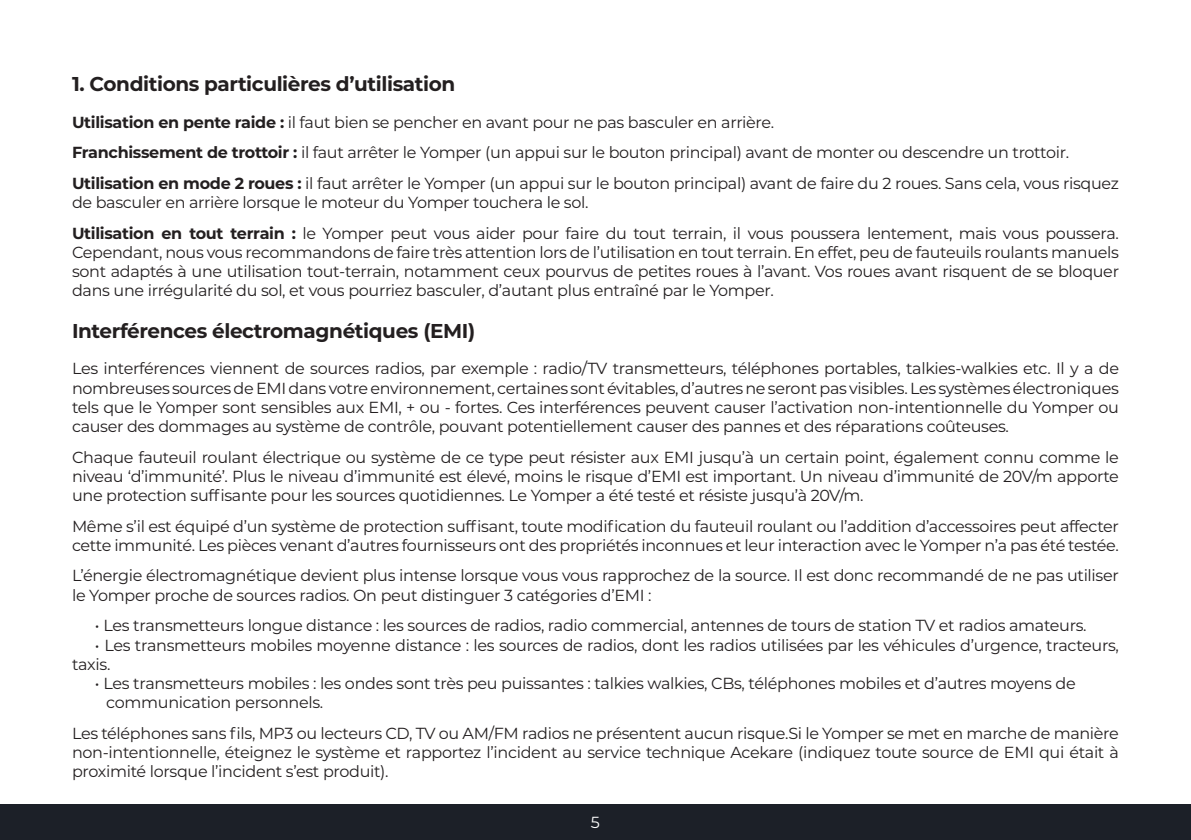
<style>
.page{position:relative;width:1191px;height:840px;background:#fff}
.page>*{position:absolute;margin:0;border:0;box-sizing:border-box;transform-origin:0 0}
.t1{font:700 20px "Montserrat";letter-spacing:-.02em;color:#231f20}
.t2{font:16px/19.2px "Montserrat";letter-spacing:-.02em;color:#231f20}
.t3{font:16px "Montserrat";color:#fff}
.s1{font-weight:700}
</style>
<div class="page">
<div style="left:0;top:803px;width:1191px;height:36px;background:#1c2028"></div>
<p class="t1" style="left:72px;top:70px;width:385px">1. Conditions particulières d’utilisation</p>
<p class="t2" style="left:72px;top:106px;width:1048px;line-height:30.6px"><span class="s1">Utilisation en pente raide :</span> il faut bien se pencher en avant pour ne pas basculer en arrière.<br><span class="s1">Franchissement de trottoir :</span> il faut arrêter le Yomper (un appui sur le bouton principal) avant de monter ou descendre un trottoir.<br><span class="s1">Utilisation en mode 2 roues :</span> il faut arrêter le Yomper (un appui sur le bouton principal) avant de faire du 2 roues. Sans cela, vous risquez</p>
<p class="t2" style="left:72px;top:186px;width:1048px;line-height:30.6px">de basculer en arrière lorsque le moteur du Yomper touchera le sol.<br><span class="s1">Utilisation en tout terrain :</span> le Yomper peut vous aider pour faire du tout terrain, il vous poussera lentement, mais vous poussera.</p>
<p class="t2" style="left:72px;top:242px;width:1048px;text-align:justify">Cependant, nous vous recommandons de faire très attention lors de l’utilisation en tout terrain. En effet, peu de fauteuils roulants manuels sont adaptés à une utilisation tout-terrain, notamment ceux pourvus de petites roues à l’avant. Vos roues avant risquent de se bloquer dans une irrégularité du sol, et vous pourriez basculer, d’autant plus entraîné par le Yomper.</p>
<p class="t1" style="left:72px;top:316px;width:404px">Interférences électromagnétiques (EMI)</p>
<p class="t2" style="left:72px;top:358px;width:1048px;text-align:justify">Les interférences viennent de sources radios, par exemple : radio/TV transmetteurs, téléphones portables, talkies-walkies etc. Il y a de nombreuses sources de EMI dans votre environnement, certaines sont évitables, d’autres ne seront pas visibles. Les systèmes électroniques tels que le Yomper sont sensibles aux EMI, + ou - fortes. Ces interférences peuvent causer l’activation non-intentionnelle du Yomper ou causer des dommages au système de contrôle, pouvant potentiellement causer des pannes et des réparations coûteuses.</p>
<p class="t2" style="left:72px;top:446px;width:1048px;text-align:justify">Chaque fauteuil roulant électrique ou système de ce type peut résister aux EMI jusqu’à un certain point, également connu comme le niveau ‘d’immunité’. Plus le niveau d’immunité est élevé, moins le risque d’EMI est important. Un niveau d’immunité de 20V/m apporte une protection suffisante pour les sources quotidiennes. Le Yomper a été testé et résiste jusqu’à 20V/m.</p>
<p class="t2" style="left:72px;top:515px;width:1048px">Même s’il est équipé d’un système de protection suffisant, toute modification du fauteuil roulant ou l’addition d’accessoires peut affecter cette immunité. Les pièces venant d’autres fournisseurs ont des propriétés inconnues et leur interaction avec le Yomper n’a pas été testée.</p>
<p class="t2" style="left:72px;top:565px;width:1048px">L’énergie électromagnétique devient plus intense lorsque vous vous rapprochez de la source. Il est donc recommandé de ne pas utiliser le Yomper proche de sources radios. On peut distinguer 3 catégories d’EMI :</p>
<p class="t2" style="left:95px;top:615px;width:993px">• Les transmetteurs longue distance : les sources de radios, radio commercial, antennes de tours de station TV et radios amateurs.</p>
<p class="t2" style="left:72px;top:634px;width:1048px;text-indent:23px">• Les transmetteurs mobiles moyenne distance : les sources de radios, dont les radios utilisées par les véhicules d’urgence, tracteurs, taxis.</p>
<p class="t2" style="left:106px;top:672px;width:971px;text-indent:-12px">• Les transmetteurs mobiles : les ondes sont très peu puissantes : talkies walkies, CBs, téléphones mobiles et d’autres moyens de communication personnels.</p>
<p class="t2" style="left:72px;top:722px;width:1048px;text-align:justify">Les téléphones sans fils, MP3 ou lecteurs CD, TV ou AM/FM radios ne présentent aucun risque.Si le Yomper se met en marche de manière non-intentionnelle, éteignez le système et rapportez l’incident au service technique Acekare (indiquez toute source de EMI qui était à proximité lorsque l’incident s’est produit).</p>
<p class="t3" style="left:591px;top:810px;width:11px">5</p>
</div>
